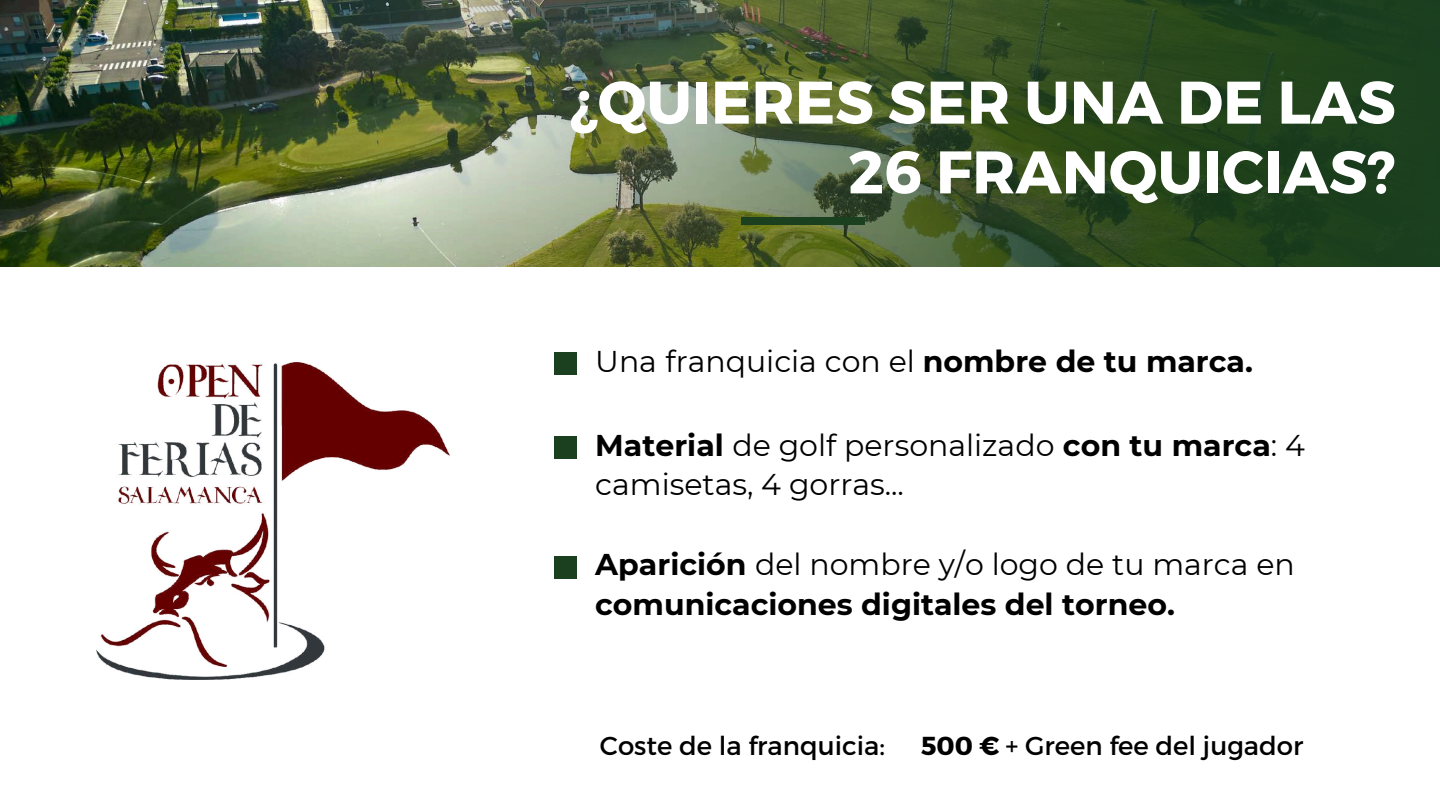
<style>
.page{position:relative;width:1440px;height:810px;background:#fff}
.page>*{position:absolute;margin:0;border:0;box-sizing:border-box;transform-origin:0 0}
.t1{font:700 60px/69.8px "Montserrat";color:#fff;text-align:right}
.t2{font:30px/39.8px "Montserrat";color:#000}
.t3{font:700 30px/39.8px "Montserrat";color:#000}
.t4{font:26px "Montserrat";color:#000}
.s1{font-weight:700}
.s2{font-weight:400}
</style>
<div class="page">
<img style="left:0;top:0;width:1440px;height:267px">
<img style="left:302px;top:0;width:1138px;height:266px">
<div style="left:741px;top:218px;width:123px;height:7px;background:#1b4020"></div>
<img style="left:97px;top:363px;width:352px;height:316px">
<div style="left:554px;top:352px;width:23px;height:23px;background:#1b4020"></div>
<div style="left:554px;top:436px;width:23px;height:23px;background:#1b4020"></div>
<div style="left:554px;top:556px;width:23px;height:23px;background:#1b4020"></div>
<h1 class="t1" style="left:569px;top:64px;width:828px">¿QUIERES SER UNA DE LAS<br>26 FRANQUICIAS?</h1>
<p class="t2" style="left:595px;top:342px;width:659px">Una franquicia con el <span class="s1">nombre de tu marca.</span></p>
<p class="t2" style="left:595px;top:425px;width:711px"><span class="s1">Material</span> de golf personalizado <span class="s1">con tu marca</span>: 4 camisetas, 4 gorras...</p>
<p class="t3" style="left:595px;top:544px;width:701px">Aparición <span class="s2">del nombre y/o logo de tu marca en </span>comunicaciones digitales del torneo.</p>
<p class="t4" style="left:600px;top:729px;width:286px">Coste de la franquicia:</p>
<p class="t4" style="left:921px;top:729px;width:384px"><span class="s1">500 €</span> + Green fee del jugador</p>
</div>
